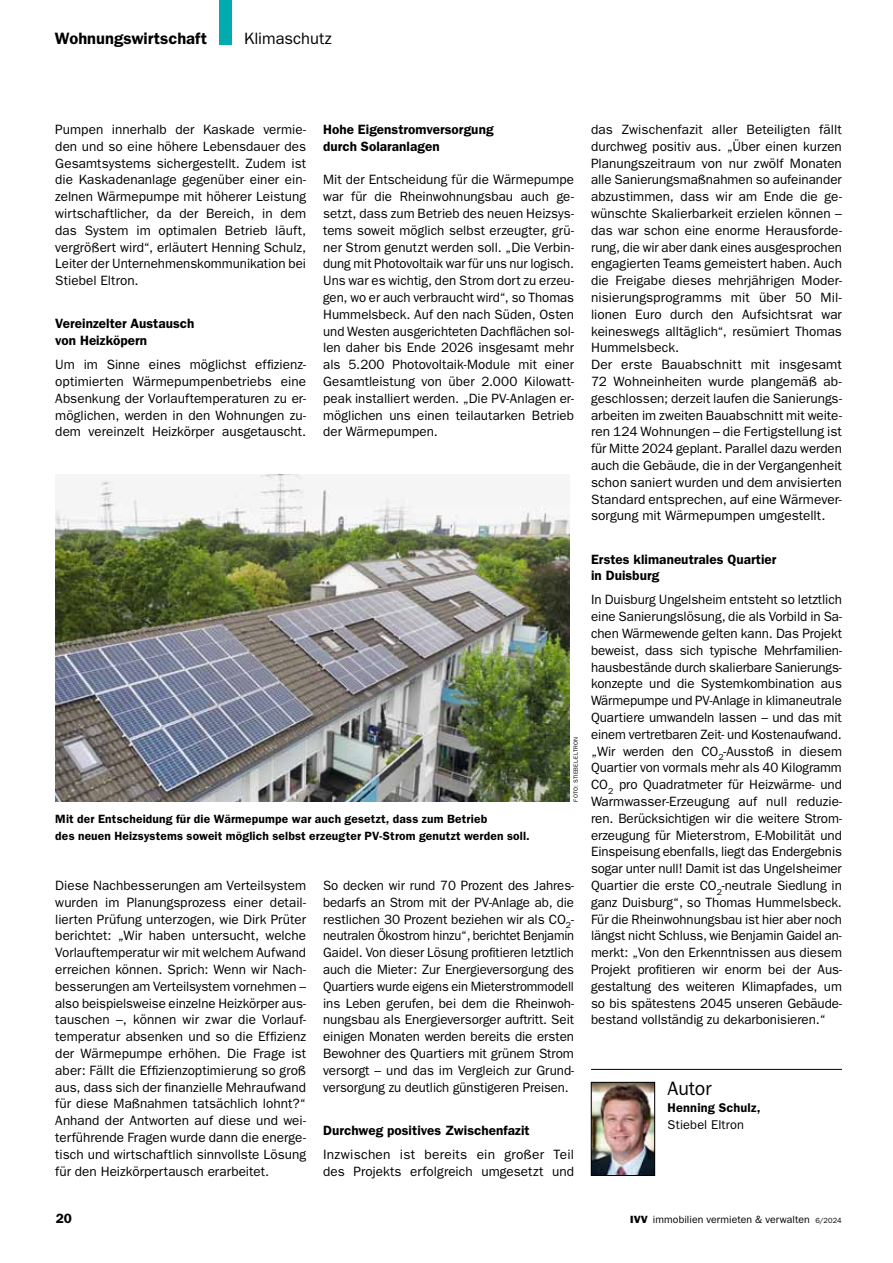
<style>
.page{position:relative;width:893px;height:1263px;background:#fff}
.page>*{position:absolute;margin:0;border:0;box-sizing:border-box;transform-origin:0 0}
.t1{font:19.5px "ITC Franklin Gothic Std";letter-spacing:-.005em;color:#000}
.t2{font:600 16.5px "ITC Franklin Gothic Std";color:#000}
.t3{font:16.5px "ITC Franklin Gothic Std";letter-spacing:.005em;color:#000}
.t4{font:13.5px/16.8px "ITC Franklin Gothic Std";color:#000;text-align:justify}
.t5{font:600 13.5px/16.8px "ITC Franklin Gothic Std";letter-spacing:.005em;color:#000}
.t6{font:600 12.75px "ITC Franklin Gothic Std";letter-spacing:.01em;color:#000}
.t7{font:12.75px "ITC Franklin Gothic Std";letter-spacing:.015em;color:#000}
.t8{font:600 12px/16.8px "ITC Franklin Gothic Std";letter-spacing:.015em;color:#000}
.t9{font:10.5px "ITC Franklin Gothic Std";letter-spacing:.005em;color:#000}
.t10{font:6px "ITC Franklin Gothic Std";letter-spacing:.025em;color:#000}
.s1{font-family:"ITC Franklin Gothic Std Hvy"}
.s2{font-size:7.5px}
</style>
<div class="page">
<hr style="left:591px;top:1069px;width:251px;height:1px;background:#000">
<img style="left:593px;top:1084px;width:60px;height:90px">
<div style="left:591px;top:1082px;width:64px;height:94px;border:1px solid #000"></div>
<img style="left:55px;top:474px;width:515px;height:327px">
<p class="t2" style="left:55px;top:29px;width:154px">Wohnungswirtschaft</p>
<p class="t3" style="left:244px;top:29px;width:89px">Klimaschutz</p>
<p class="t4" style="left:55px;top:121px;width:252px">Pumpen innerhalb der Kaskade vermie&shy;den und so eine höhere Lebensdauer des Gesamtsystems sichergestellt. Zudem ist die Kaskadenanlage gegenüber einer ein&shy;zelnen Wärmepumpe mit höherer Leistung wirtschaftlicher, da der Bereich, in dem das System im optimalen Betrieb läuft, vergrößert wird“, erläutert Henning Schulz, Leiter der Unternehmenskommunikation bei Stiebel Eltron.</p>
<p class="t5" style="left:55px;top:315px;width:141px">Vereinzelter Austausch von Heizköpern</p>
<p class="t4" style="left:55px;top:356px;width:252px">Um im Sinne eines möglichst effizienz&shy;optimierten Wärmepumpenbetriebs eine Absenkung der Vorlauftemperaturen zu er&shy;möglichen, werden in den Wohnungen zu&shy;dem vereinzelt Heizkörper ausgetauscht.</p>
<p class="t5" style="left:323px;top:121px;width:172px">Hohe Eigenstromversorgung durch Solaranlagen</p>
<p class="t4" style="left:323px;top:171px;width:252px">Mit der Entscheidung für die Wärmepumpe war für die Rheinwohnungsbau auch ge&shy;setzt, dass zum Betrieb des neuen Heizsys&shy;tems soweit möglich selbst erzeugter, grü&shy;ner Strom genutzt werden soll. „Die Verbin&shy;dung mit Photovoltaik war für uns nur logisch.<br>Uns war es wichtig, den Strom dort zu erzeu&shy;gen, wo er auch verbraucht wird“, so Thomas Hummelsbeck. Auf den nach Süden, Osten und Westen ausgerichteten Dachflächen sol&shy;len daher bis Ende 2026 insgesamt mehr als 5.200 Photovoltaik-Module mit einer Gesamtleistung von über 2.000 Kilowatt&shy;peak installiert werden. „Die PV-Anlagen er&shy;möglichen uns einen teilautarken Betrieb der Wärmepumpen.</p>
<p class="t10" style="left:572px;top:801px;width:66px;rotate:-90deg">FOTO: Stiebel-Eltron</p>
<p class="t8" style="left:55px;top:810px;width:476px">Mit der Entscheidung für die Wärmepumpe war auch gesetzt, dass zum Betrieb<br>des neuen Heizsystems soweit möglich selbst erzeugter PV-Strom genutzt werden soll.</p>
<p class="t4" style="left:55px;top:877px;width:252px">Diese N achbesserungen am Verteilsystem wurden im Planungsprozess einer detail&shy;lierten Prüfung unterzogen, wie Dirk Prüter berichtet: „Wir haben untersucht, welche Vorlauftemperatur wir mit welchem Aufwand erreichen können. Sprich: Wenn wir Nach&shy;besserungen am Verteilsystem vornehmen – also beispielsweise einzelne Heizkörper aus&shy;tauschen –, können wir zwar die Vorlauf&shy;temperatur absenken und so die Effizienz der Wärmepumpe erhöhen. Die Frage ist aber: Fällt die Effizienzoptimierung so groß aus, dass sich der finanzielle Mehraufwand für diese Maßnahmen tatsächlich lohnt?“ Anhand der Antworten auf diese und wei&shy;terführende Fragen wurde dann die energe&shy;tisch und wirtschaftlich sinnvollste Lösung für den Heizkörpertausch erarbeitet.</p>
<p class="t4" style="left:323px;top:877px;width:253px">So decken wir rund 70 Prozent des Jahres&shy;bedarfs an Strom mit der PV-Anlage ab, die restlichen 30 Prozent beziehen wir als CO<sub>2</sub>- neutralen Ökostrom hinzu“, berichtet Benjamin Gaidel. Von dieser Lösung profitieren letztlich auch die Mieter: Zur Energieversorgung des Quartiers wurde eigens ein Mieterstrommodell ins Leben gerufen, bei dem die Rheinwoh&shy;nungsbau als Energieversorger auftritt. Seit einigen Monaten werden bereits die ersten Bewohner des Quartiers mit grünem Strom versorgt – und das im Vergleich zur Grund&shy;versorgung zu deutlich günstigeren Preisen.</p>
<p class="t5" style="left:323px;top:1122px;width:208px">Durchweg positives Zwischenfazit</p>
<p class="t4" style="left:323px;top:1146px;width:252px">I nzwischen ist bereits ein großer Teil des Projekts erfolgreich umgesetzt und</p>
<p class="t4" style="left:591px;top:121px;width:252px;text-align:left">das Zwischenfazit aller Beteiligten fällt durchweg positiv aus. „Über einen kurzen Planungszeitraum von nur zwölf Monaten alle Sanierungsmaßnahmen so aufeinander abzustimmen, dass wir am Ende die ge&shy;wünschte Skalierbarkeit erzielen können – das war schon eine enorme Herausforde&shy;rung, die wir aber dank eines ausgesprochen engagierten Teams gemeistert haben. Auch die Freigabe dieses mehrjährigen Moder&shy;nisierungsprogramms mit über 50 Mil&shy;lionen Euro durch den Aufsichtsrat war keineswegs alltäglich“, resümiert Thomas Hummelsbeck.<br>Der erste Bauabschnitt mit insgesamt 72 Wohneinheiten wurde plangemäß ab&shy;geschlossen; derzeit laufen die Sanierungs&shy;arbeiten im zweiten Bauabschnitt mit weite&shy;ren 124 Wohnungen – die Fertigstellung ist für Mitte 2024 geplant. Parallel dazu werden auch die Gebäude, die in der Vergangenheit schon saniert wurden und dem anvisierten Standard entsprechen, auf eine Wärmever&shy;sorgung mit Wärmepumpen umgestellt.</p>
<p class="t5" style="left:591px;top:551px;width:187px">Erstes klimaneutrales Quartier in Duisburg</p>
<p class="t4" style="left:591px;top:591px;width:253px">I n Duisburg Ungelsheim entsteht so letztlich eine Sanierungslösung, die als Vorbild in Sa&shy;chen Wärmewende gelten kann. Das Projekt beweist, dass sich typische Mehrfamilien&shy;hausbestände durch skalierbare Sanierungs&shy;konzepte und die Systemkombination aus Wärmepumpe und PV-Anlage in klimaneutrale Quartiere umwandeln lassen – und das mit einem vertretbaren Zeit- und Kostenaufwand. „Wir werden den CO<sub>2</sub>-Ausstoß in diesem Quartier von vormals mehr als 40 Kilogramm CO<sub>2</sub> pro Quadratmeter für Heizwärme- und Warmwasser-Erzeugung auf null reduzie&shy;ren. Berücksichtigen wir die weitere Strom&shy;erzeugung für Mieterstrom, E-Mobilität und Einspeisung ebenfalls, liegt das Endergebnis sogar unter null! Damit ist das Ungelsheimer Quartier die erste CO<sub>2</sub>-neutrale Siedlung in ganz Duisburg“, so Thomas Hummelsbeck.<br>Für die Rheinwohnungsbau ist hier aber noch längst nicht Schluss, wie Benjamin Gaidel an&shy;merkt: „Von den Erkenntnissen aus diesem Projekt profitieren wir enorm bei der Aus&shy;gestaltung des weiteren Klimapfades, um so bis spätestens 2045 unseren Gebäude&shy;bestand vollständig zu dekarbonisieren.“</p>
<h1 class="t1" style="left:668px;top:1077px;width:46px">Autor</h1>
<p class="t6" style="left:668px;top:1100px;width:94px">Henning Schulz,</p>
<p class="t7" style="left:668px;top:1117px;width:78px">Stiebel Eltron</p>
<p class="t5" style="left:56px;top:1210px;width:18px">20</p>
<p class="t9" style="left:630px;top:1214px;width:213px"><span class="s1">IVV</span> immobilien vermieten &amp; verwalten <span class="s2">6/2024</span></p>
</div>
